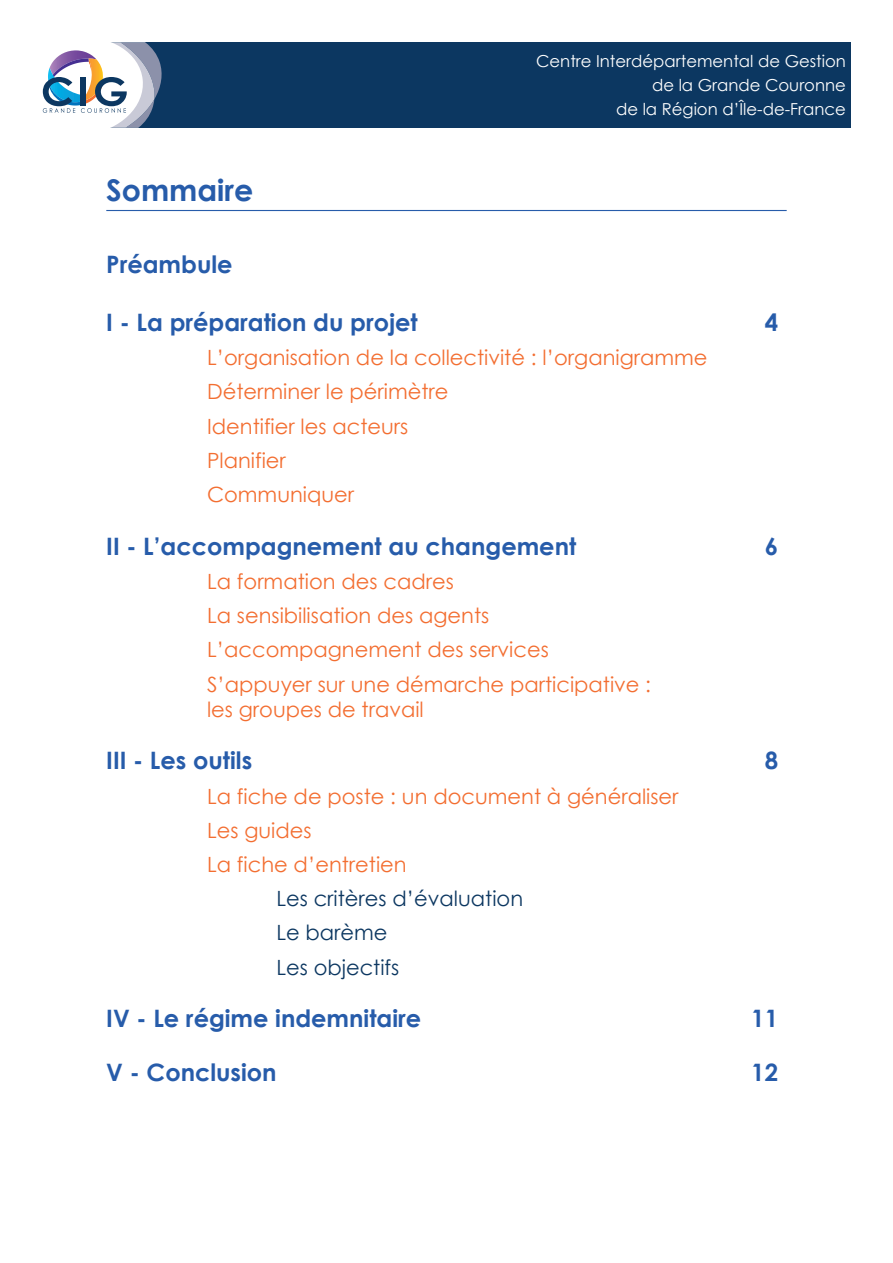
<style>
.page{position:relative;width:893px;height:1263px;background:#fff}
.page>*{position:absolute;margin:0;border:0;box-sizing:border-box;transform-origin:0 0}
.t1{font:700 30px "Century Gothic";color:#275caa}
.t2{font:700 24px "Century Gothic";color:#275caa}
.t3{font:21px/34.2px "Century Gothic";color:#f36e31}
.t4{font:21px/34.2px "Century Gothic";color:#0c3761}
.t5{font:16.5px/24px "Century Gothic";color:#fff;text-align:right}
</style>
<div class="page">
<div style="left:77px;top:43px;width:773px;height:85px;background:#0c3761"></div>
<svg style="left:42px;top:42px;width:121px;height:86px"></svg>
<hr style="left:106px;top:210px;width:681px;height:1px;background:#275caa">
<h1 class="t1" style="left:106px;top:171px;width:148px">Sommaire</h1>
<p class="t5" style="left:536px;top:49px;width:311px">Centre Interdépartemental de Gestion de la Grande Couronne<br>de la Région d’Île-de-France</p>
<p class="t2" style="left:106px;top:249px;width:128px">Préambule</p>
<p class="t2" style="left:106px;top:307px;width:313px">I - La préparation du projet</p>
<p class="t2" style="left:765px;top:307px;width:15px">4</p>
<p class="t3" style="left:207px;top:340px;width:502px">L’organisation de la collectivité : l’organigramme<br>Déterminer le périmètre<br>Identifier les acteurs<br>Planifier<br>Communiquer</p>
<p class="t2" style="left:106px;top:530px;width:471px">II - L’accompagnement au changement</p>
<p class="t2" style="left:765px;top:530px;width:15px">6</p>
<p class="t3" style="left:207px;top:563px;width:445px">La formation des cadres<br>La sensibilisation des agents<br>L’accompagnement des services<br>S’appuyer sur une démarche participative :</p>
<p class="t3" style="left:207px;top:691px;width:218px">les groupes de travail</p>
<p class="t2" style="left:106px;top:745px;width:147px">III - Les outils</p>
<p class="t2" style="left:765px;top:745px;width:15px">8</p>
<p class="t3" style="left:207px;top:778px;width:473px">La fiche de poste : un document à généraliser<br>Les guides<br>La fiche d’entretien</p>
<p class="t4" style="left:276px;top:881px;width:248px">Les critères d’évaluation<br>Le barème<br>Les objectifs</p>
<p class="t2" style="left:106px;top:1003px;width:316px">IV - Le régime indemnitaire</p>
<p class="t2" style="left:751px;top:1003px;width:28px">11</p>
<p class="t2" style="left:106px;top:1057px;width:172px">V - Conclusion</p>
<p class="t2" style="left:751px;top:1057px;width:28px">12</p>
</div>
